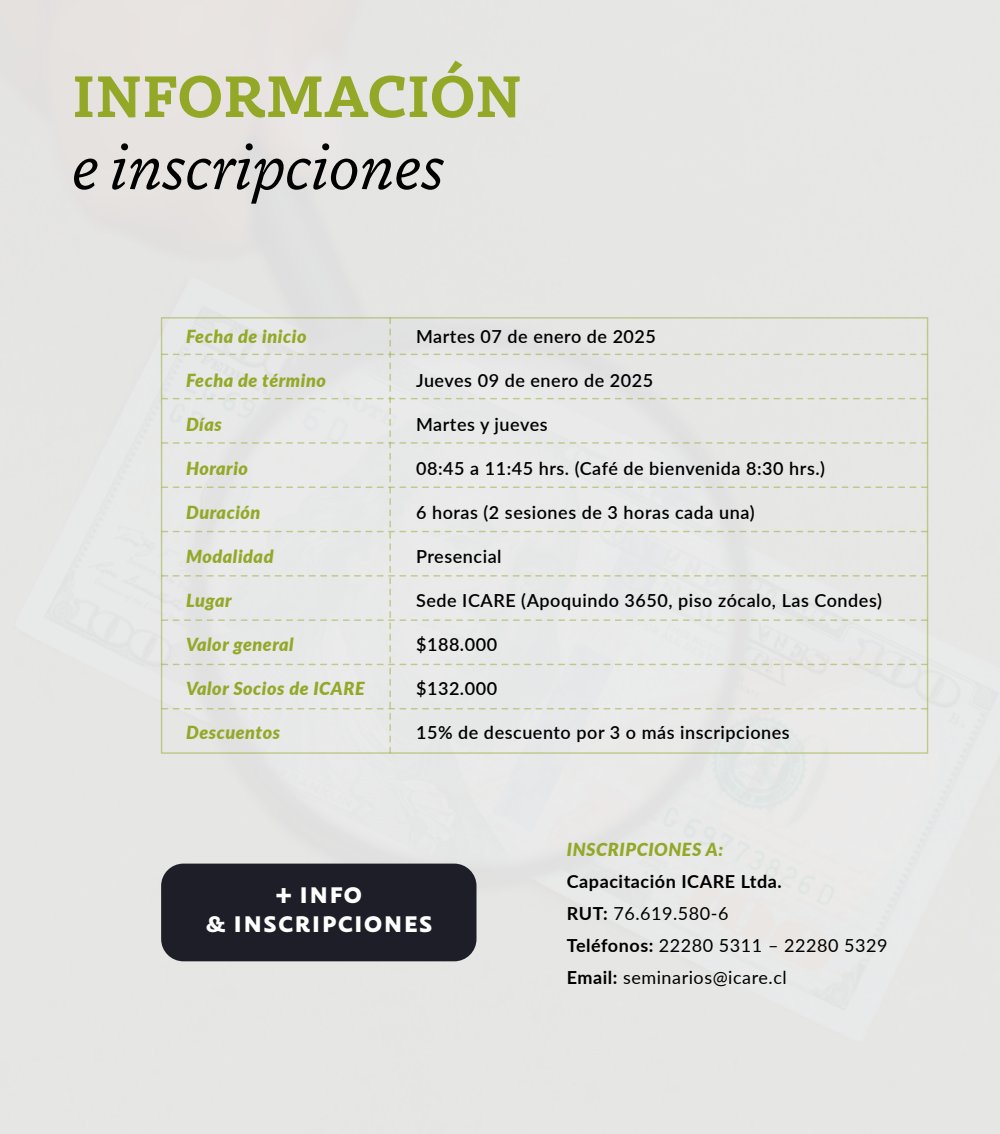
<style>
.page{position:relative;width:1000px;height:1134px;background:#e6e6e5}
.page>*{position:absolute;margin:0;border:0;box-sizing:border-box;transform-origin:0 0}
.t1{font:italic 60px "Dovetail MVB";color:#000}
.t2{font:700 60px "Dovetail MVB";color:#94a827}
.t3{font:700 29.6px/29.6px "Carolineale";letter-spacing:.02em;color:#fff;text-align:center}
.t4{font:600 18px "Lato";letter-spacing:.03em;color:#000}
.t5{font:italic 900 18px "Lato";letter-spacing:.03em;color:#94a827}
.t6{font:18px/32px "Lato";letter-spacing:.03em;color:#000}
.s1{font-weight:700}
</style>
<div class="page">
<div style="left:162px;top:318px;width:765px;height:435px;background:#e7e8e8"></div>
<div style="left:161px;top:864px;width:316px;height:97px;background:#1e1e28;border-radius:22px"></div>
<h1 class="t2" style="left:72px;top:51px;width:451px">INFORMACIÓN</h1>
<h1 class="t1" style="left:72px;top:125px;width:374px">e inscripciones</h1>
<p class="t5" style="left:186px;top:323px;width:122px">Fecha de inicio</p>
<p class="t5" style="left:186px;top:367px;width:141px">Fecha de término</p>
<p class="t5" style="left:186px;top:411px;width:37px">Días</p>
<p class="t5" style="left:186px;top:455px;width:64px">Horario</p>
<p class="t5" style="left:186px;top:499px;width:76px">Duración</p>
<p class="t5" style="left:186px;top:543px;width:89px">Modalidad</p>
<p class="t5" style="left:186px;top:587px;width:47px">Lugar</p>
<p class="t5" style="left:186px;top:631px;width:109px">Valor general</p>
<p class="t5" style="left:186px;top:675px;width:180px">Valor Socios de ICARE</p>
<p class="t5" style="left:186px;top:719px;width:96px">Descuentos</p>
<p class="t4" style="left:416px;top:323px;width:242px">Martes 07 de enero de 2025</p>
<p class="t4" style="left:416px;top:367px;width:239px">Jueves 09 de enero de 2025</p>
<p class="t4" style="left:416px;top:411px;width:133px">Martes y jueves</p>
<p class="t4" style="left:416px;top:455px;width:411px">08:45 a 11:45 hrs. (Café de bienvenida 8:30 hrs.)</p>
<p class="t4" style="left:416px;top:499px;width:340px">6 horas (2 sesiones de 3 horas cada una)</p>
<p class="t4" style="left:416px;top:543px;width:87px">Presencial</p>
<p class="t4" style="left:416px;top:587px;width:467px">Sede ICARE (Apoquindo 3650, piso zócalo, Las Condes)</p>
<p class="t4" style="left:416px;top:631px;width:83px">$188.000</p>
<p class="t4" style="left:416px;top:675px;width:83px">$132.000</p>
<p class="t4" style="left:416px;top:719px;width:375px">15% de descuento por 3 o más inscripciones</p>
<h2 class="t3" style="left:206px;top:878px;width:229px">+ info<br>&amp; inscripciones</h2>
<p class="t5" style="left:567px;top:835px;width:158px">INSCRIPCIONES A:</p>
<p class="t6" style="left:567px;top:864px;width:322px"><span class="s1">Capacitación ICARE Ltda.<br>RUT:</span> 76.619.580-6<br><span class="s1">Teléfonos:</span> 22280 5311 – 22280 5329<br><span class="s1">Email:</span> seminarios@icare.cl</p>
</div>
